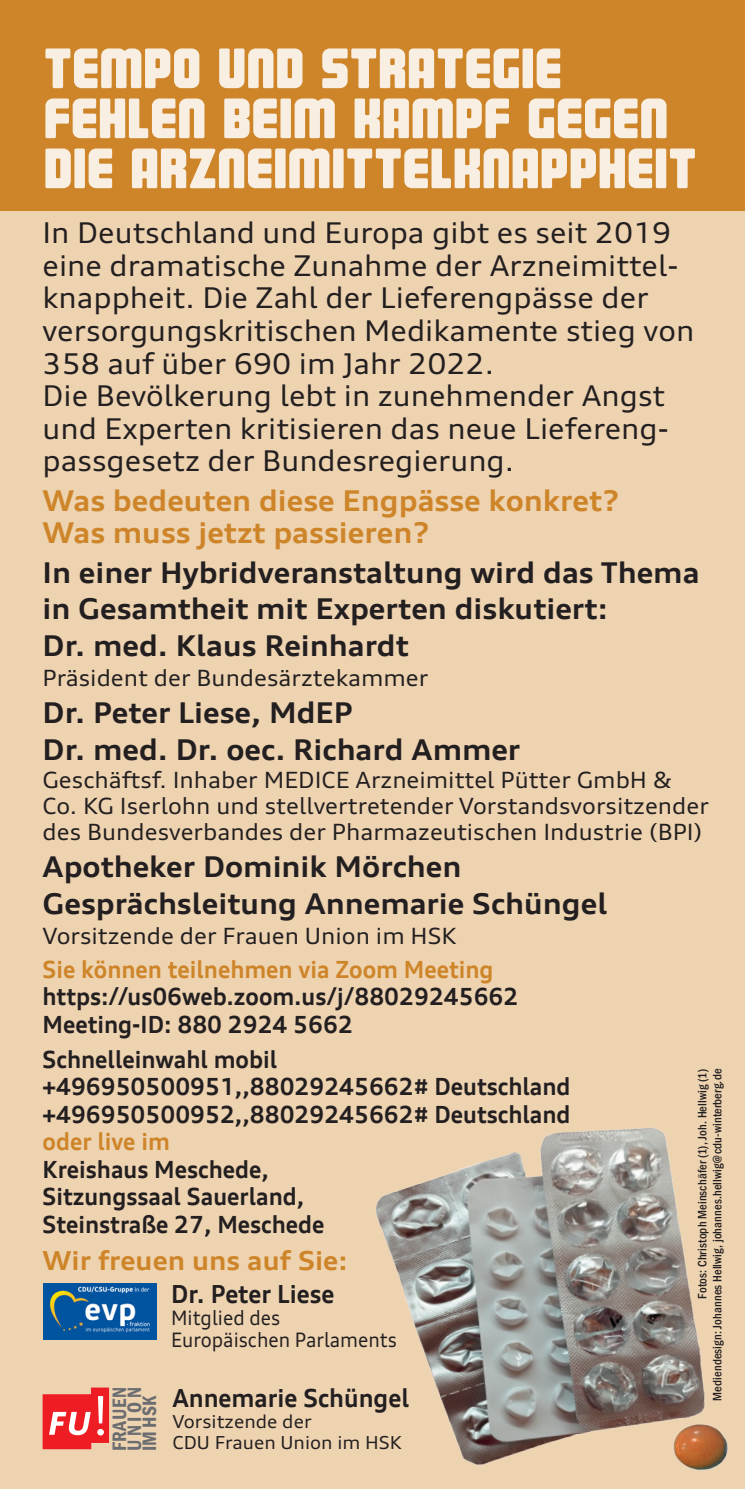
<style>
.page{position:relative;width:745px;height:1489px;background:#fff}
.page>*{position:absolute;margin:0;border:0;box-sizing:border-box;transform-origin:0 0}
.t1{font:57px/50px "Magnum";letter-spacing:.015em;color:#f8efe2;scale:1.05 1}
.t2{font:expanded 28.75px/32.5px "Audi Type";color:#231f20}
.t3{font:700 expanded 28.75px/36px "Audi Type";color:#231f20}
.t4{font:700 expanded 28.75px/32.5px "Audi Type";color:#ce8529}
.t5{font:700 expanded 26.25px "Audi Type";color:#ce8529}
.t6{font:700 expanded 25px "Audi Type";color:#231f20;scale:.9 1}
.t7{font:700 expanded 23.75px/27.5px "Audi Type";color:#231f20;scale:.9 1}
.t8{font:700 expanded 23.75px "Audi Type";color:#ce8529;scale:.9 1}
.t9{font:expanded 22.5px/26.2px "Audi Type";color:#231f20}
.t10{font:expanded 20px "Audi Type";color:#231f20;scale:.9 1}
.t11{font:600 condensed 20px/15px "Franklin Gothic";letter-spacing:.04em;color:#6c6d70;text-align:justify}
.t12{font:expanded 18px/21.2px "Audi Type";color:#231f20}
.t13{font:500 condensed 12.5px/15px "Franklin Gothic";letter-spacing:.01em;color:#231f20;text-align:right}
.s1{color:#ce8529}
</style>
<div class="page">
<div style="left:0;top:207px;width:744px;height:1281px;background:#eed3b1"></div>
<img style="left:375px;top:1127px;width:353px;height:344px">
<div style="left:0;top:0;width:744px;height:211px;background:#ce8529"></div>
<svg style="left:43px;top:1387px;width:66px;height:61px;background:#f05253"></svg>
<img style="left:43px;top:1283px;width:114px;height:56px">
<p class="t1" style="left:43px;top:46px;width:622px">TEMPO UND STRATEGIE<br>FEHLEN BEIM KAMPF GEGEN<br>DIE ARZNEIMITTELKNAPPHEIT</p>
<p class="t2" style="left:43px;top:216px;width:630px">In Deutschland und Europa gibt es seit 2019</p>
<p class="t2" style="left:43px;top:281px;width:607px">knappheit. Die Zahl der Lieferengpässe der</p>
<p class="t2" style="left:43px;top:249px;width:637px">eine dramatische Zunahme der Arzneimittel-</p>
<p class="t2" style="left:43px;top:314px;width:652px">versorgungskritischen Medikamente stieg von<br>358 auf über 690 im Jahr 2022.</p>
<p class="t2" style="left:43px;top:379px;width:623px">Die Bevölkerung lebt in zunehmender Angst</p>
<p class="t2" style="left:43px;top:444px;width:473px">passgesetz der Bundesregierung.</p>
<p class="t2" style="left:43px;top:411px;width:627px">und Experten kritisieren das neue Liefereng-</p>
<p class="t4" style="left:43px;top:484px;width:577px">Was bedeuten diese Engpässe konkret?<br>Was muss jetzt passieren?</p>
<p class="t3" style="left:43px;top:554px;width:658px">In einer Hybridveranstaltung wird das Thema in Gesamtheit mit Experten diskutiert:</p>
<p class="t3" style="left:43px;top:627px;width:367px">Dr. med. Klaus Reinhardt</p>
<p class="t9" style="left:43px;top:664px;width:387px">Präsident der Bundesärztekammer</p>
<p class="t3" style="left:43px;top:694px;width:312px">Dr. Peter Liese, MdEP</p>
<p class="t3" style="left:43px;top:731px;width:479px">Dr. med. Dr. oec. Richard Ammer</p>
<p class="t9" style="left:43px;top:766px;width:667px">Geschäftsf. Inhaber MEDICE Arzneimittel Pütter GmbH &amp;<br>Co. KG Iserlohn und stellvertretender Vorstandsvorsitzender des Bundesverbandes der Pharmazeutischen Industrie (BPI(</p>
<p class="t3" style="left:43px;top:848px;width:420px">Apotheker Dominik Mörchen</p>
<p class="t3" style="left:43px;top:885px;width:566px">Gesprächsleitung Annemarie Schüngel</p>
<p class="t9" style="left:43px;top:922px;width:415px">Vorsitzende der Frauen Union im HSK</p>
<p class="t8" style="left:43px;top:954px;width:502px">Sie können teilnehmen via Zoom Meeting</p>
<p class="t7" style="left:43px;top:982px;width:530px">https://us06web.zoom.us j/ /88029245662</p>
<p class="t7" style="left:43px;top:1010px;width:346px">Meeting-ID: 880 2924 5662</p>
<p class="t7" style="left:43px;top:1044px;width:262px">Schnelleinwahl mobil</p>
<p class="t7" style="left:43px;top:1072px;width:588px">+496950500951,,88029245662# Deutschland</p>
<p class="t7" style="left:43px;top:1099px;width:588px">+496950500952,,88029245662# Deutschland</p>
<p class="t7" style="left:43px;top:1127px;width:315px"><span class="s1">oder live im<br></span>Kreishaus Meschede,<br>Sitzungssaal Sauerland,<br>Steinstraße 27, Meschede</p>
<p class="t5" style="left:43px;top:1244px;width:306px">Wir freuen uns auf Sie:</p>
<p class="t11" style="left:112px;top:1451px;width:66px;rotate:-90deg">FRAUEN UNION IM HSK</p>
<p class="t6" style="left:171px;top:1277px;width:183px">Dr. Peter Liese</p>
<p class="t10" style="left:171px;top:1305px;width:123px">Mitglied des</p>
<p class="t10" style="left:171px;top:1326px;width:252px">Europäischen Parlaments</p>
<p class="t6" style="left:172px;top:1381px;width:264px">Annemarie Schüngel</p>
<p class="t12" style="left:172px;top:1410px;width:231px">Vorsitzende der<br>CDU Frauen Union im HSK</p>
<p class="t13" style="left:694px;top:1400px;width:333px;rotate:-90deg">Fotos: Christoph Meinschäfer ,)1( Joh. Hellwig (1)<br>Mediendesign: Johannes Hellwig, johannes.hellwig@cdu-winterberg.de</p>
</div>
